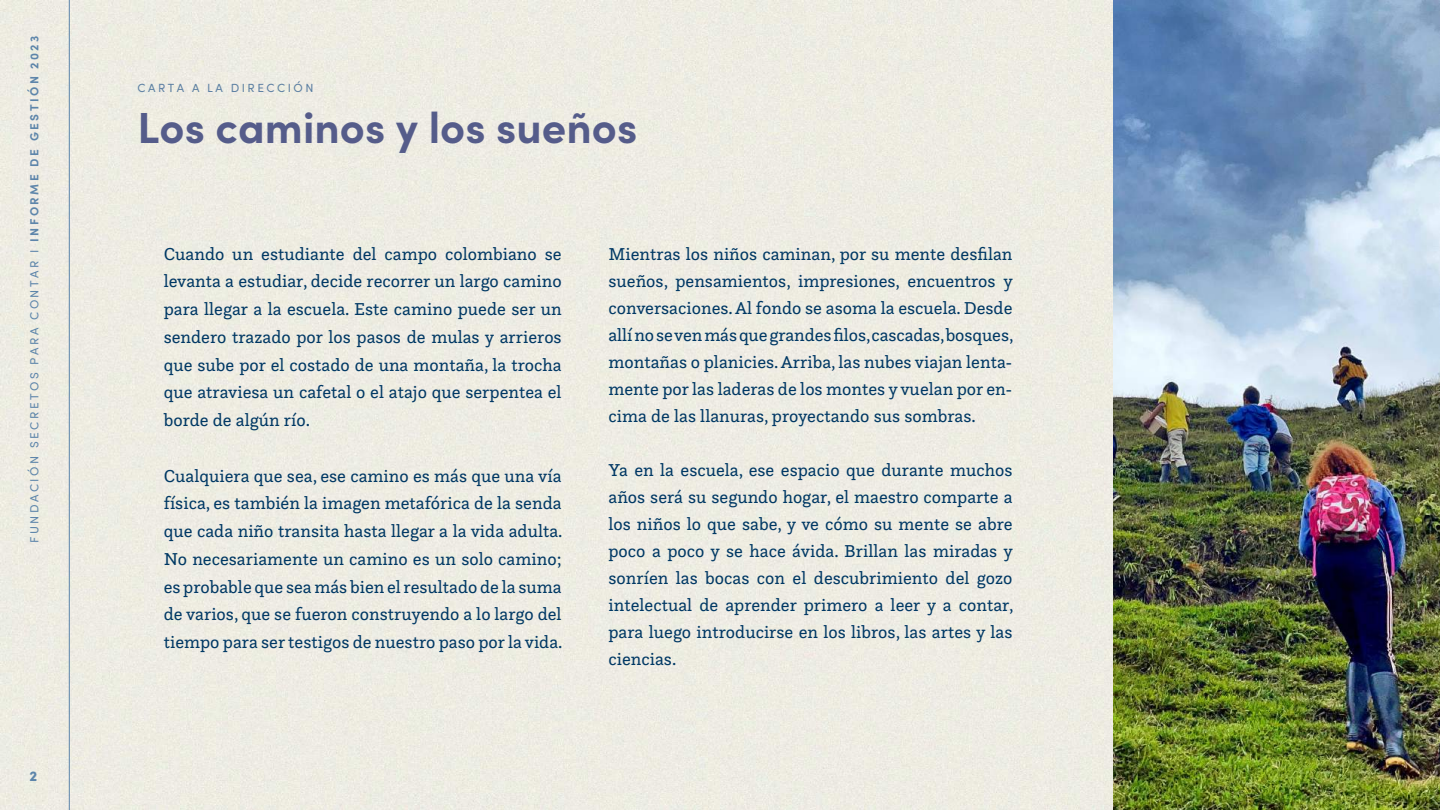
<style>
.page{position:relative;width:1440px;height:810px;background:#fff}
.page>*{position:absolute;margin:0;border:0;box-sizing:border-box;transform-origin:0 0}
.t1{font:700 43.58px "Sofia Pro";color:#555c8a}
.t2{font:18px/27px "Questa Slab";color:#003864;text-align:justify}
.t3{font:900 14.25px "Sofia Pro";color:#5d85aa}
.t4{font:11.77px "Sofia Pro";letter-spacing:.21em;color:#5d85aa}
.t5{font:11.77px "Sofia Pro";letter-spacing:.21em;color:#5d80a3}
.s1{font-weight:700}
</style>
<div class="page">
<div style="left:0;top:0;width:1114px;height:810px;background:#eeece3"></div>
<hr style="left:69px;top:0;width:1px;height:810px;background:#5b84aa">
<img style="left:1114px;top:0;width:326px;height:810px">
<p class="t4" style="left:26px;top:543px;width:509px;rotate:-90deg">FUNDACIÓN SECRETOS PARA CONTAR I <span class="s1">INFORME DE GESTIÓN 2023</span></p>
<p class="t3" style="left:30px;top:764px;width:9px">2</p>
<p class="t5" style="left:138px;top:79px;width:177px">CARTA A LA DIRECCIÓN</p>
<h1 class="t1" style="left:138px;top:94px;width:501px">Los caminos y los sueños</h1>
<p class="t2" style="left:164px;top:239px;width:399px;line-height:27.8px">Cuando un estudiante del campo colombiano se levanta a estudiar, decide recorrer un largo camino para llegar a la escuela. Este camino puede ser un sendero trazado por los pasos de mulas y arrieros que sube por el costado de una montaña, la trocha que atraviesa un cafetal o el atajo que serpentea el borde de algún río.</p>
<p class="t2" style="left:164px;top:461px;width:400px;line-height:27.8px">Cualquiera que sea, ese camino es más que una vía física, es también la imagen metafórica de la senda que cada niño transita hasta llegar a la vida adulta.<br>No necesariamente un camino es un solo camino; es probable que sea más bien el resultado de la suma de varios, que se fueron construyendo a lo largo del tiempo para ser testigos de nuestro paso por la vida.</p>
<p class="t2" style="left:608px;top:239px;width:406px">Mientras los niños caminan, por su mente desfilan sueños, pensamientos, impresiones, encuentros y conversaciones. Al fondo se asoma la escuela. Desde allí no se ven más que grandes filos, cascadas, bosques, montañas o planicies. Arriba, las nubes viajan lenta&shy;mente por las laderas de los montes y vuelan por en&shy;cima de las llanuras, proyectando sus sombras.</p>
<p class="t2" style="left:608px;top:455px;width:406px">Ya en la escuela, ese espacio que durante muchos años será su segundo hogar, el maestro comparte a los niños lo que sabe, y ve cómo su mente se abre poco a poco y se hace ávida. Brillan las miradas y sonríen las bocas con el descubrimiento del gozo intelectual de aprender primero a leer y a contar, para luego introducirse en los libros, las artes y las ciencias.</p>
</div>
